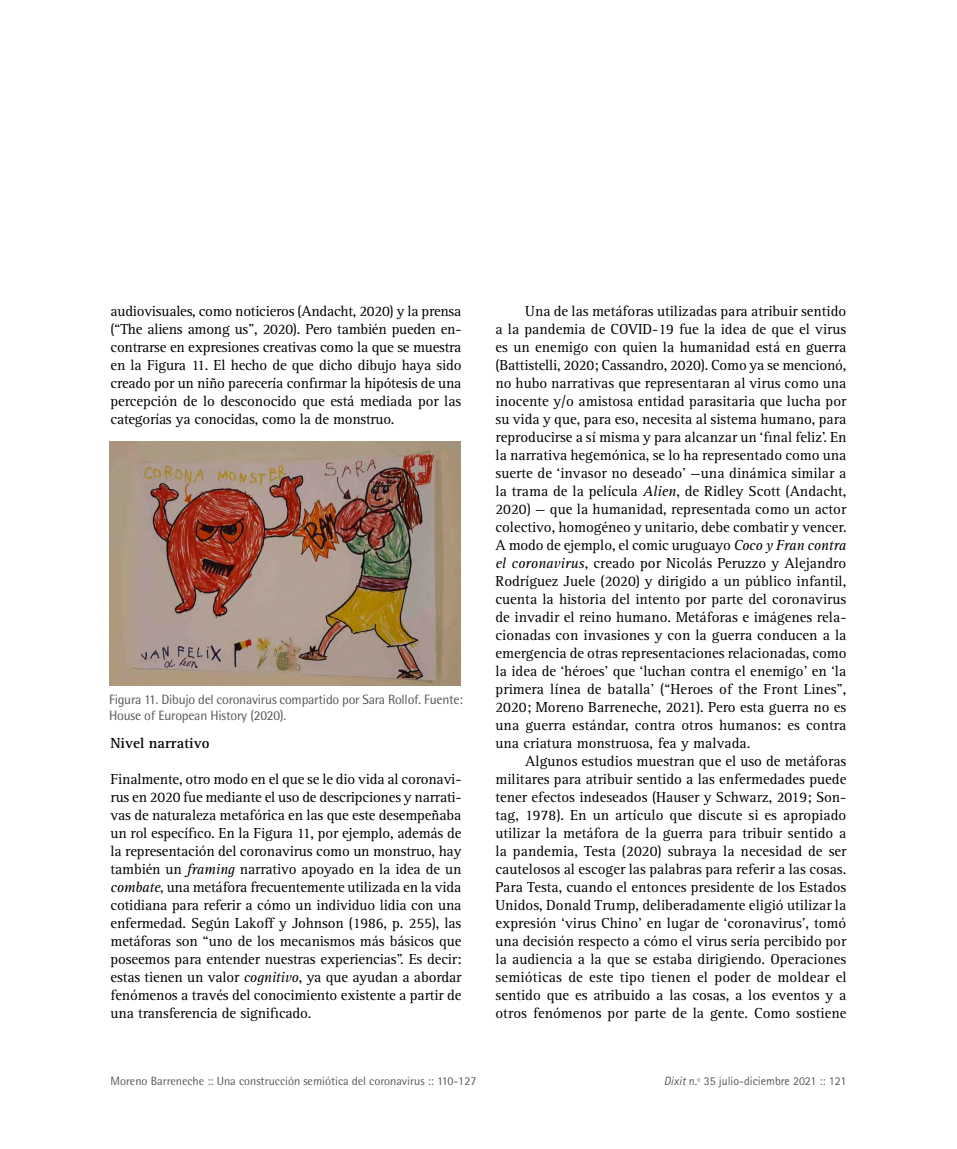
<style>
.page{position:relative;width:957px;height:1149px;background:#fff}
.page>*{position:absolute;margin:0;border:0;box-sizing:border-box;transform-origin:0 0}
.t1{font:15px/18px "Rotis Serif Std";letter-spacing:-.005em;color:#000;text-align:justify}
.t2{font:700 15px "Rotis Serif Std";color:#000}
.t3{font:13.5px/16.5px "Rotis Semi Sans Std";letter-spacing:-.015em;color:#575756}
.t4{font:12px "Rotis Semi Sans Std";color:#575756}
.t5{font:12px "Rotis Sans Serif Std";color:#575756}
.s1{font-style:italic}
</style>
<div class="page">
<img style="left:109px;top:441px;width:351px;height:244px">
<p class="t1" style="left:111px;top:302px;width:352px">audiovisuales, como noticieros (Andacht, 2020) y la prensa (“The aliens among us”, 2020). Pero también pueden en&shy;contrarse en expresiones creativas como la que se muestra en la Figura 11. El hecho de que dicho dibujo haya sido creado por un niño parecería confirmar la hipótesis de una percepción de lo desconocido que está mediada por las categorías ya conocidas, como la de monstruo.</p>
<p class="t1" style="left:495px;top:302px;width:353px;text-indent:30px">Una de las metáforas utilizadas para atribuir sentido a la pandemia de COVID-19 fue la idea de que el virus es un enemigo con quien la humanidad está en guerra (Battistelli, 2020; Cassandro, 2020). Como ya se mencionó, no hubo narrativas que representaran al virus como una inocente y/o amistosa entidad parasitaria que lucha por su vida y que, para eso, necesita al sistema humano, para reproducirse a sí misma y para alcanzar un ‘final feliz’. En la narrativa hegemónica, se lo ha representado como una suerte de ‘invasor no deseado’ —una dinámica similar a la trama de la película <span class="s1">Alien</span>, de Ridley Scott (Andacht, 2020) — que la humanidad, representada como un actor colectivo, homogéneo y unitario, debe combatir y vencer.<br>A modo de ejemplo, el comic uruguayo <span class="s1">Coco y Fran contra el coronavirus</span>, creado por Nicolás Peruzzo y Alejandro Rodríguez Juele (2020) y dirigido a un público infantil, cuenta la historia del intento por parte del coronavirus de invadir el reino humano. Metáforas e imágenes rela&shy;cionadas con invasiones y con la guerra conducen a la emergencia de otras representaciones relacionadas, como la idea de ‘héroes’ que ‘luchan contra el enemigo’ en ‘la primera línea de batalla’ (“Heroes of the Front Lines”, 2020; Moreno Barreneche, 2021). Pero esta guerra no es una guerra estándar, contra otros humanos: es contra una criatura monstruosa, fea y malvada.</p>
<p class="t1" style="left:495px;top:752px;width:353px;text-indent:30px">Algunos estudios muestran que el uso de metáforas militares para atribuir sentido a las enfermedades puede tener efectos indeseados (Hauser y Schwarz, 2019; Son&shy;tag, 1978). En un artículo que discute si es apropiado utilizar la metáfora de la guerra para tribuir sentido a la pandemia, Testa (2020) subraya la necesidad de ser cautelosos al escoger las palabras para referir a las cosas.<br>Para Testa, cuando el entonces presidente de los Estados Unidos, Donald Trump, deliberadamente eligió utilizar la expresión ‘virus Chino’ en lugar de ‘coronavirus’, tomó una decisión respecto a cómo el virus sería percibido por la audiencia a la que se estaba dirigiendo. Operaciones semióticas de este tipo tienen el poder de moldear el sentido que es atribuido a las cosas, a los eventos y a otros fenómenos por parte de la gente. Como sostiene</p>
<p class="t3" style="left:109px;top:690px;width:355px">Figura 11. Dibujo del coronavirus compartido por Sara Rollof. Fuente:<br>House of European History (2020).</p>
<p class="t2" style="left:111px;top:734px;width:101px">Nivel narrativo</p>
<p class="t1" style="left:111px;top:770px;width:353px">Finalmente, otro modo en el que se le dio vida al coronavi&shy;rus en 2020 fue mediante el uso de descripciones y narrati&shy;vas de naturaleza metafórica en las que este desempeñaba un rol específico. En la Figura 11, por ejemplo, además de la representación del coronavirus como un monstruo, hay también un <span class="s1">framing</span> narrativo apoyado en la idea de un <span class="s1">combate</span>, una metáfora frecuentemente utilizada en la vida cotidiana para referir a cómo un individuo lidia con una enfermedad. Según Lakoff y Johnson (1986, p. 255), las metáforas son “uno de los mecanismos más básicos que poseemos para entender nuestras experiencias”. Es decir: estas tienen un valor <span class="s1">cognitivo</span>, ya que ayudan a abordar fenómenos a través del conocimiento existente a partir de una transferencia de significado.</p>
<p class="t4" style="left:111px;top:1073px;width:367px">Moreno Barreneche :: Una construcción semiótica del coronavirus :: 110-127</p>
<p class="t5" style="left:664px;top:1073px;width:184px"><span class="s1">Dixit</span> n.º 35 julio-diciembre 2021 :: 121</p>
</div>
